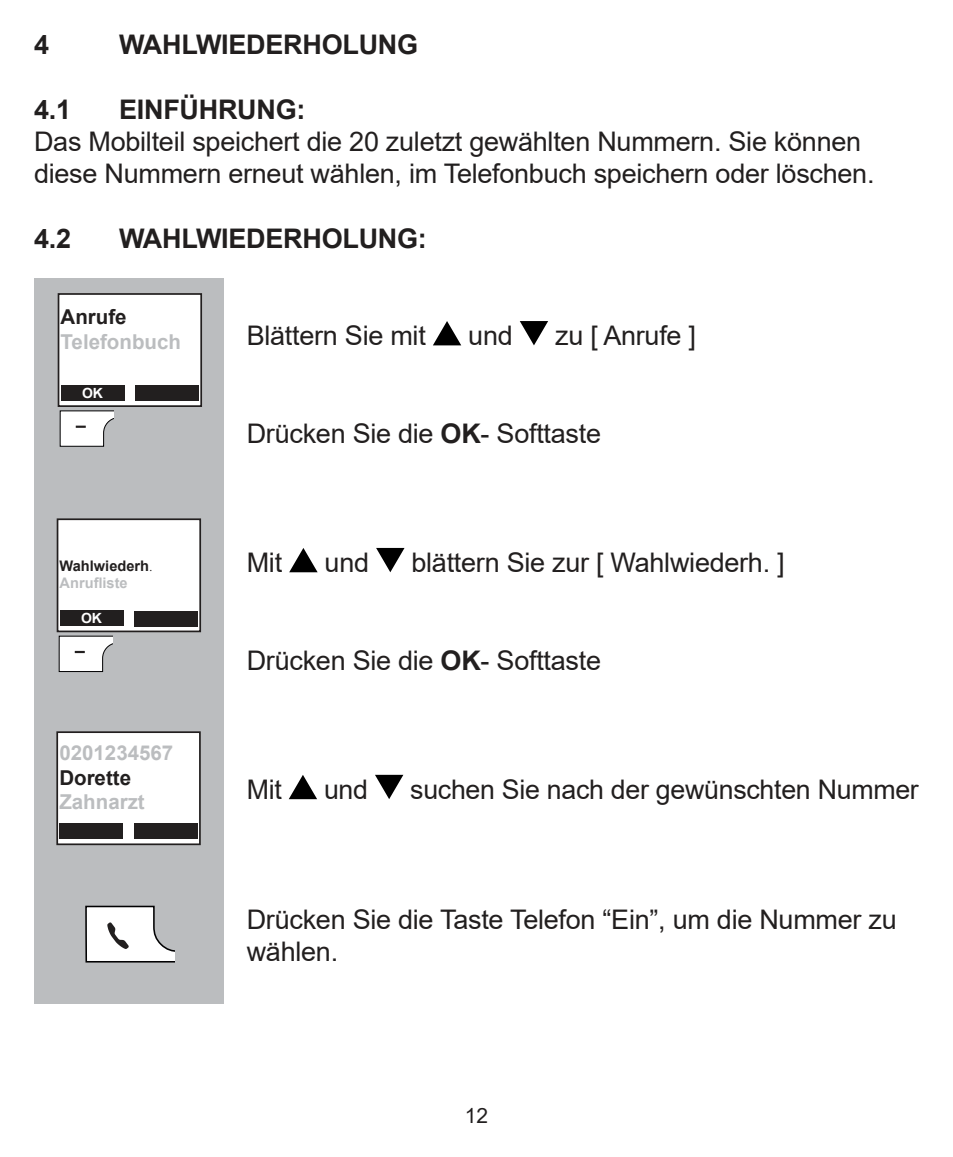
<style>
.page{position:relative;width:953px;height:1157px;background:#fff}
.page>*{position:absolute;margin:0;border:0;box-sizing:border-box;transform-origin:0 0}
.t1{font:27px/32.4px "Arial";letter-spacing:-.01em;color:#221f1f}
.t2{font:700 27px "Arial";letter-spacing:-.01em;color:#221f1f}
.t3{font:21px "Arial";color:#221f1f}
.t4{font:700 20.4px "Arial";color:#bbbdbf}
.t5{font:700 20.4px "Arial";color:#221f1f}
.t6{font:700 14.7px/17.4px "Arial";color:#221f1f}
.t7{font:700 14.1px "Arial";color:#fff}
.s1{font-family:"Adobe Song Std";font-weight:300}
.s2{color:#bbbdbf}
.s3{font-weight:700}
</style>
<div class="page">
<svg style="left:433px;top:321px;width:28px;height:24px"></svg>
<svg style="left:519px;top:321px;width:29px;height:24px"></svg>
<svg style="left:289px;top:548px;width:28px;height:24px"></svg>
<svg style="left:376px;top:548px;width:28px;height:24px"></svg>
<svg style="left:289px;top:775px;width:28px;height:24px"></svg>
<svg style="left:375px;top:775px;width:28px;height:24px"></svg>
<div style="left:34px;top:279px;width:189px;height:724px;background:#bbbdbf"></div>
<div style="left:58px;top:294px;width:143px;height:112px;background:#fff"></div>
<div style="left:58px;top:293px;width:144px;height:114px;border:2px solid #221f1f"></div>
<div style="left:61px;top:385px;width:63px;height:16px;background:#221f1f"></div>
<div style="left:135px;top:385px;width:64px;height:16px;background:#221f1f"></div>
<svg style="left:60px;top:410px;width:54px;height:37px;background:#dfe0e0"></svg>
<div style="left:58px;top:519px;width:142px;height:112px;background:#fff"></div>
<div style="left:57px;top:518px;width:144px;height:114px;border:2px solid #221f1f"></div>
<div style="left:60px;top:610px;width:63px;height:16px;background:#221f1f"></div>
<div style="left:134px;top:610px;width:64px;height:16px;background:#221f1f"></div>
<svg style="left:59px;top:635px;width:54px;height:37px;background:#dfdfe0"></svg>
<div style="left:57px;top:732px;width:143px;height:112px;background:#fff"></div>
<div style="left:56px;top:731px;width:145px;height:114px;border:2px solid #221f1f"></div>
<div style="left:59px;top:823px;width:64px;height:16px;background:#221f1f"></div>
<div style="left:134px;top:823px;width:63px;height:16px;background:#221f1f"></div>
<svg style="left:85px;top:905px;width:89px;height:57px"></svg>
<p class="t2" style="left:34px;top:34px;width:17px">4</p>
<p class="t2" style="left:119px;top:34px;width:300px">WAHLWIEDERHOLUNG</p>
<p class="t2" style="left:34px;top:99px;width:38px">4.1</p>
<p class="t2" style="left:119px;top:99px;width:188px">EINFÜHRUNG:</p>
<p class="t1" style="left:34px;top:128px;width:842px">Das Mobilteil speichert die 20 zuletzt gewählten Nummern. Sie können diese Nummern erneut wählen, im Telefonbuch speichern oder löschen.</p>
<p class="t2" style="left:34px;top:228px;width:38px">4.2</p>
<p class="t2" style="left:119px;top:228px;width:309px">WAHLWIEDERHOLUNG:</p>
<p class="t5" style="left:61px;top:309px;width:68px">Anrufe</p>
<p class="t4" style="left:61px;top:334px;width:122px">Telefonbuch</p>
<p class="t7" style="left:82px;top:388px;width:23px">OK</p>
<p class="t6" style="left:60px;top:558px;width:94px">Wahlwiederh<span class="s1">.<br></span><span class="s2">Anrufliste</span></p>
<p class="t7" style="left:81px;top:613px;width:23px">OK</p>
<p class="t4" style="left:59px;top:745px;width:115px">0201234567</p>
<p class="t5" style="left:59px;top:763px;width:73px">Dorette</p>
<p class="t4" style="left:59px;top:788px;width:87px">Zahnarzt</p>
<p class="t1" style="left:247px;top:322px;width:181px">Blättern Sie mit</p>
<p class="t1" style="left:468px;top:322px;width:46px">und</p>
<p class="t1" style="left:555px;top:322px;width:142px">zu [ Anrufe ]</p>
<p class="t1" style="left:247px;top:419px;width:356px">Drücken Sie die <span class="s3">OK</span>- Softtaste</p>
<p class="t1" style="left:247px;top:549px;width:37px">Mit</p>
<p class="t1" style="left:324px;top:549px;width:46px">und</p>
<p class="t1" style="left:411px;top:549px;width:374px">blättern Sie zur [ Wahlwiederh. ]</p>
<p class="t1" style="left:247px;top:646px;width:356px">Drücken Sie die <span class="s3">OK</span>- Softtaste</p>
<p class="t1" style="left:247px;top:776px;width:37px">Mit</p>
<p class="t1" style="left:324px;top:776px;width:46px">und</p>
<p class="t1" style="left:410px;top:776px;width:510px">suchen Sie nach der gewünschten Nummer</p>
<p class="t1" style="left:247px;top:905px;width:651px">Drücken Sie die Taste Telefon “Ein”, um die Nummer zu wählen.</p>
<p class="t3" style="left:465px;top:1107px;width:25px">12</p>
</div>
